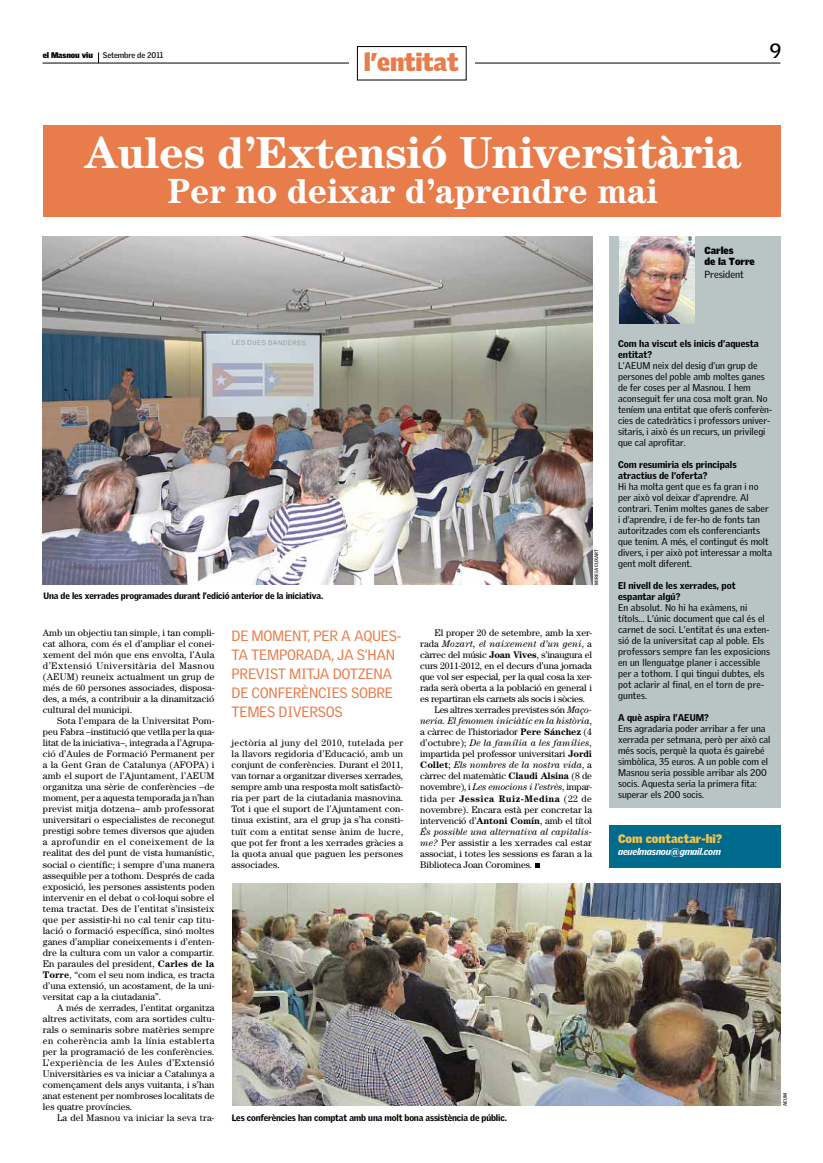
<style>
.page{position:relative;width:823px;height:1163px;background:#fff}
.page>*{position:absolute;margin:0;border:0;box-sizing:border-box;transform-origin:0 0}
.t1{font:700 45px "Century";letter-spacing:-.01em;color:#fff}
.t2{font:700 35px "Century";letter-spacing:-.005em;color:#fff}
.t3{font:900 25px "Griffith Gothic";letter-spacing:-.01em;color:#e87c4a}
.t4{font:700 20px "Griffith Gothic";color:#000}
.t5{font:14.5px "Griffith Gothic";color:#e87c4a}
.t6{font:900 12px "Griffith Gothic";color:#f2c24b}
.t7{font:900 10px/11px "Griffith Gothic";color:#000}
.t8{font:10px "Griffith Gothic";color:#000}
.t9{font:9.5px/11px "Century";color:#000;text-align:justify}
.t10{font:9.5px/11px "Griffith Gothic";color:#000}
.t11{font:italic 9.5px "Century";letter-spacing:-.005em;color:#000}
.t12{font:900 9.5px/11px "Griffith Gothic";color:#000}
.t13{font:9.5px "Century";letter-spacing:-.02em;color:#000}
.t14{font:italic 9.5px "Century";letter-spacing:.015em;color:#000}
.t15{font:9.5px "Century";letter-spacing:.02em;color:#000}
.t16{font:700 9.5px "Century";letter-spacing:.04em;color:#000}
.t17{font:italic 900 9.5px "Griffith Gothic";letter-spacing:-.02em;color:#fff}
.t18{font:900 9px "Griffith Gothic";letter-spacing:-.015em;color:#000}
.t19{font:700 8px "Griffith Gothic";letter-spacing:-.01em;color:#000}
.t20{font:700 4.8px "Griffith Gothic";color:#000}
.s1{font-weight:900}
.s2{font-style:normal}
.s3{font-weight:700}
.s4{font-style:italic}
.s5{font-weight:700;font-style:normal}
.s6{font-weight:400}
</style>
<div class="page">
<hr style="left:43px;top:63px;width:737px;height:1px;background:#000">
<svg style="left:535px;top:863px;width:4px;height:4px"></svg>
<div style="left:43px;top:125px;width:737px;height:92px;background:#e87c4a"></div>
<img style="left:43px;top:236px;width:548px;height:348px">
<div style="left:349px;top:37px;width:125px;height:59px;background:#fff"></div>
<div style="left:357px;top:46px;width:109px;height:34px;background:#fff;border:1px solid #000"></div>
<div style="left:609px;top:825px;width:171px;height:42px;background:#006b8d"></div>
<div style="left:609px;top:236px;width:171px;height:572px;background:#b9c5c5"></div>
<img style="left:619px;top:236px;width:75px;height:87px">
<img style="left:232px;top:883px;width:548px;height:222px">
<p class="t19" style="left:43px;top:50px;width:122px"><span class="s1">el Masnou viu</span> Setembre de 2011</p>
<h3 class="t4" style="left:769px;top:39px;width:13px">9</h3>
<h3 class="t3" style="left:363px;top:47px;width:96px">l’entitat</h3>
<h1 class="t1" style="left:85px;top:126px;width:658px">Aules d’Extensió Universitària</h1>
<h2 class="t2" style="left:168px;top:170px;width:491px">Per no deixar d’aprendre mai</h2>
<p class="t7" style="left:704px;top:244px;width:52px">Carles<br>de la Torre</p>
<p class="t8" style="left:704px;top:268px;width:41px">President</p>
<p class="t20" style="left:593px;top:584px;width:37px;rotate:-90deg">MIREIA CUXART</p>
<p class="t18" style="left:44px;top:590px;width:281px">Una de les xerrades programades durant l’edició anterior de la iniciativa.</p>
<h3 class="t5" style="left:231px;top:626px;width:31px">De moment</h3>
<h3 class="t5" style="left:307px;top:626px;width:15px">, per</h3>
<h3 class="t5" style="left:341px;top:626px;width:23px">a aques</h3>
<h3 class="t5" style="left:396px;top:626px;width:6px">-</h3>
<h3 class="t5" style="left:231px;top:645px;width:30px">ta temporada</h3>
<h3 class="t5" style="left:331px;top:645px;width:46px">, ja s’han</h3>
<h3 class="t5" style="left:231px;top:664px;width:9px">prev</h3>
<h3 class="t5" style="left:264px;top:664px;width:51px">ist mitja</h3>
<h3 class="t5" style="left:332px;top:664px;width:43px">dotzena</h3>
<h3 class="t5" style="left:231px;top:683px;width:30px">de confer</h3>
<h3 class="t5" style="left:301px;top:683px;width:59px">ències sobre</h3>
<h3 class="t5" style="left:231px;top:702px;width:10px">temes</h3>
<h3 class="t5" style="left:278px;top:702px;width:24px">diversos</h3>
<p class="t9" style="left:434px;top:627px;width:159px">El proper 20 de setembre, amb la xer-</p>
<p class="t14" style="left:420px;top:638px;width:173px"><span class="s2">rada</span> Mozart, el naixement d’un geni<span class="s2">, a</span></p>
<p class="t13" style="left:420px;top:649px;width:173px">càrrec del músic <span class="s3">Joan Vives</span>, s’inaugura el</p>
<p class="t9" style="left:420px;top:660px;width:173px">curs 2011-2012, en el decurs d’una jornada</p>
<p class="t13" style="left:420px;top:671px;width:173px">que vol ser especial, per la qual cosa la xer-</p>
<p class="t9" style="left:420px;top:682px;width:173px">rada serà oberta a la població en general i</p>
<p class="t13" style="left:420px;top:693px;width:166px">es repartiran els carnets als socis i sòcies.</p>
<p class="t9" style="left:434px;top:704px;width:159px">Les altres xerrades previstes són <span class="s4">Maço-</span></p>
<p class="t11" style="left:420px;top:715px;width:173px">neria. El fenomen iniciàtic en la història<span class="s2">,</span></p>
<p class="t9" style="left:420px;top:726px;width:173px">a càrrec de l’historiador <span class="s3">Pere Sánchez</span> (4</p>
<p class="t11" style="left:420px;top:737px;width:173px"><span class="s2">d’octubre);</span> De la família a les famílies<span class="s2">,</span></p>
<p class="t9" style="left:420px;top:748px;width:173px">impartida pel professor universitari <span class="s3">Jordi</span></p>
<p class="t11" style="left:420px;top:759px;width:173px"><span class="s5">Collet</span><span class="s2">;</span> Els nombres de la nostra vida<span class="s2">, a</span></p>
<p class="t9" style="left:420px;top:770px;width:173px">càrrec del matemàtic <span class="s3">Claudi Alsina</span> (8 de</p>
<p class="t11" style="left:420px;top:781px;width:173px"><span class="s2">novembre), i</span> Les emocions i l’estrès<span class="s2">, impar-</span></p>
<p class="t16" style="left:420px;top:792px;width:173px"><span class="s6">tida per</span> Jessica Ruiz-Medina <span class="s6">(22 de</span></p>
<p class="t9" style="left:420px;top:803px;width:173px">novembre). Encara està per concretar la</p>
<p class="t9" style="left:420px;top:814px;width:173px">intervenció d’<span class="s3">Antoni Comín</span>, amb el títol</p>
<p class="t11" style="left:420px;top:825px;width:173px">És possible una alternativa al capitalis-</p>
<p class="t9" style="left:420px;top:836px;width:173px"><span class="s4">me?</span> Per assistir a les xerrades cal estar</p>
<p class="t9" style="left:420px;top:847px;width:173px">associat, i totes les sessions es faran a la</p>
<p class="t9" style="left:420px;top:858px;width:113px">Biblioteca Joan Coromines.</p>
<p class="t9" style="left:43px;top:627px;width:173px">Amb un objectiu tan simple, i tan compli&shy;cat alhora, com és el d’ampliar el conei&shy;xement del món que ens envolta, l’Aula d’Extensió Universitària del Masnou (AEUM) reuneix actualment un grup de més de 60 persones associades, disposa&shy;des, a més, a contribuir a la dinamització cultural del municipi.</p>
<p class="t9" style="left:43px;top:715px;width:173px;text-indent:14px">Sota l’empara de la Universitat Pom&shy;peu Fabra –institució que vetlla per la qua&shy;litat de la iniciativa–, integrada a l’Agrupa&shy;ció d’Aules de Formació Permanent per a la Gent Gran de Catalunya (AFOPA) i amb el suport de l’Ajuntament, l’AEUM organitza una sèrie de conferències –de moment, per a aquesta temporada ja n’han previst mitja dotzena– amb professorat universitari o especialistes de reconegut prestigi sobre temes diversos que ajuden a aprofundir en el coneixement de la realitat des del punt de vista humanístic, social o científic; i sempre d’una manera assequible per a tothom. Després de cada exposició, les persones assistents poden intervenir en el debat o col·loqui sobre el tema tractat. Des de l’entitat s’insisteix que per assistir-hi no cal tenir cap titu&shy;lació o formació específica, sinó moltes ganes d’ampliar coneixements i d’enten&shy;dre la cultura com un valor a compartir.<br>En paraules del president, <span class="s3">Carles de la Torre</span>, “com el seu nom indica, es tracta d’una extensió, un acostament, de la uni&shy;versitat cap a la ciutadania”.</p>
<p class="t9" style="left:43px;top:1001px;width:173px;text-indent:14px">A més de xerrades, l’entitat organitza altres activitats, com ara sortides cultu&shy;rals o seminaris sobre matèries sempre en coherència amb la línia establerta per la programació de les conferències.<br>L’experiència de les Aules d’Extensió Universitàries es va iniciar a Catalunya a començament dels anys vuitanta, i s’han anat estenent per nombroses localitats de les quatre províncies.</p>
<p class="t15" style="left:57px;top:1111px;width:159px">La del Masnou va iniciar la seva tra-</p>
<p class="t9" style="left:231px;top:737px;width:173px">jectòria al juny del 2010, tutelada per la llavors regidoria d’Educació, amb un conjunt de conferències. Durant el 2011, van tornar a organitzar diverses xerrades, sempre amb una resposta molt satisfactò&shy;ria per part de la ciutadania masnovina.<br>Tot i que el suport de l’Ajuntament con&shy;tinua existint, ara el grup ja s’ha consti&shy;tuït com a entitat sense ànim de lucre, que pot fer front a les xerrades gràcies a la quota anual que paguen les persones associades.</p>
<p class="t18" style="left:231px;top:1111px;width:276px">Les conferències han comptat amb una molt bona assistència de públic.</p>
<p class="t12" style="left:617px;top:337px;width:142px">Com ha viscut els inicis d’aquesta entitat?</p>
<p class="t10" style="left:617px;top:360px;width:155px">L’AEUM neix del desig d’un grup de persones del poble amb moltes ganes de fer coses per al Masnou. I hem aconseguit fer una cosa molt gran. No teníem una entitat que oferís conferèn&shy;cies de catedràtics i professors univer&shy;sitaris, i això és un recurs, un privilegi que cal aprofitar.</p>
<p class="t12" style="left:617px;top:458px;width:120px">Com resumiria els principals atractius de l’oferta?</p>
<p class="t10" style="left:617px;top:481px;width:155px">Hi ha molta gent que es fa gran i no per això vol deixar d’aprendre. Al contrari. Tenim moltes ganes de saber i d’aprendre, i de fer-ho de fonts tan autoritzades com els conferenciants que tenim. A més, el contingut és molt divers, i per això pot interessar a molta gent molt diferent.</p>
<p class="t12" style="left:617px;top:580px;width:119px">El nivell de les xerrades, pot espantar algú?</p>
<p class="t10" style="left:617px;top:602px;width:153px">En absolut. No hi ha exàmens, ni títols... L’únic document que cal és el carnet de soci. L’entitat és una exten&shy;sió de la universitat cap al poble. Els professors sempre fan les exposicions en un llenguatge planer i accessible per a tothom. I qui tingui dubtes, els pot aclarir al final, en el torn de pre&shy;guntes.</p>
<p class="t12" style="left:617px;top:712px;width:92px">A què aspira l’AEUM?</p>
<p class="t10" style="left:617px;top:723px;width:154px">Ens agradaria poder arribar a fer una xerrada per setmana, però per això cal més socis, perquè la quota és gairebé simbòlica, 35 euros. A un poble com el Masnou seria possible arribar als 200 socis. Aquesta seria la primera fita: superar els 200 socis.</p>
<p class="t6" style="left:617px;top:831px;width:106px">Com contactar-hi?</p>
<p class="t17" style="left:617px;top:846px;width:104px">aeuelmasnou@gmail.com</p>
<p class="t20" style="left:782px;top:1106px;width:14px;rotate:-90deg">AEUM</p>
</div>
